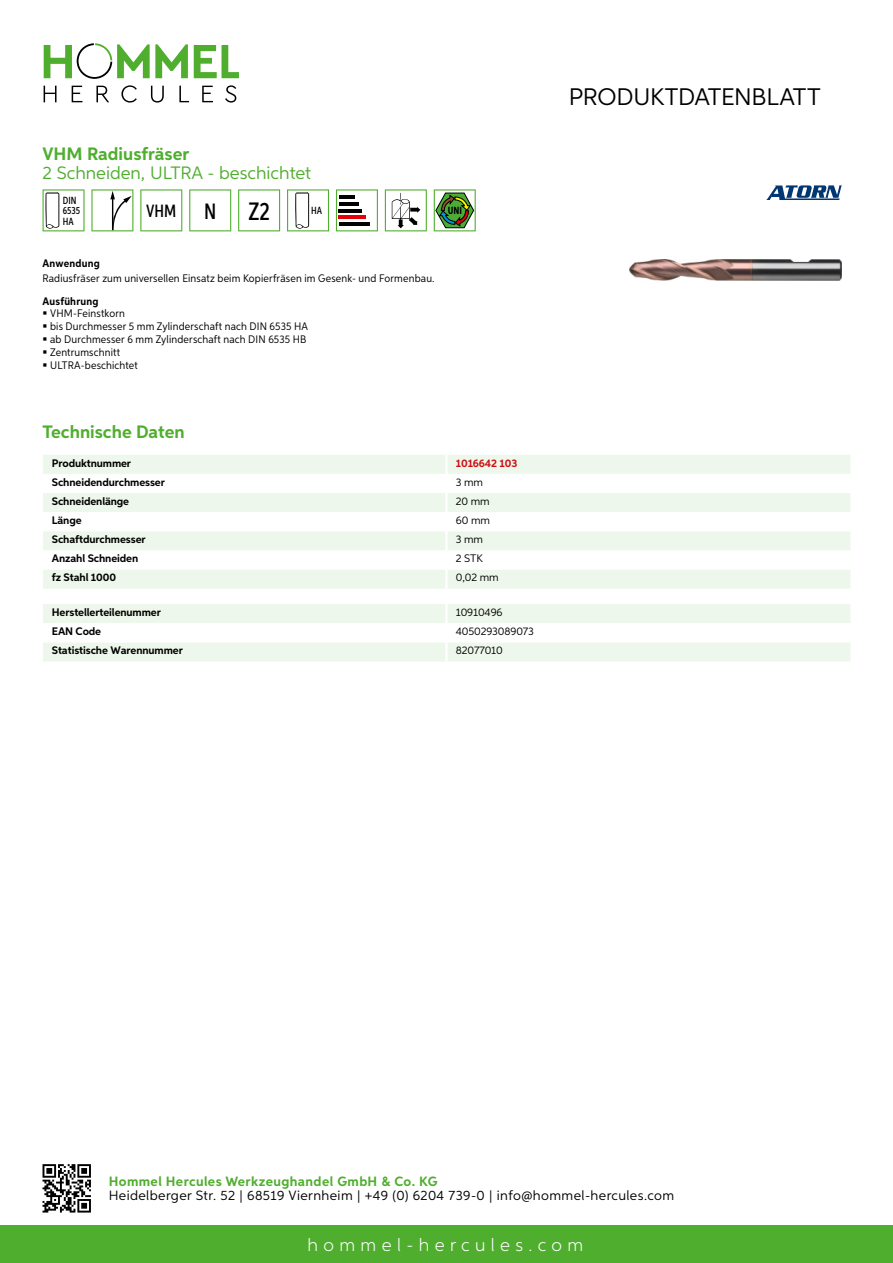
<style>
.page{position:relative;width:893px;height:1263px;background:#fff}
.page>*{position:absolute;margin:0;border:0;box-sizing:border-box;transform-origin:0 0}
.t1{font:500 25.2px "Aspira XX Nar";color:#000}
.t2{font:24px "Aspira";letter-spacing:-.01em;color:#000}
.t3{font:700 18px "Aspira";color:#50ae2f}
.t4{font:18px "Aspira";color:#50ae2f}
.t5{font:300 18px "Aspira";letter-spacing:.3em;color:#fff}
.t6{font:500 17.85px "Aspira XX Nar";color:#000}
.t7{font:13.5px "Aspira";letter-spacing:.03em;color:#000}
.t8{font:700 13.5px "Aspira";letter-spacing:.03em;color:#50ae2f}
.t9{font:10.95px/12.8px "Aspira Nar";letter-spacing:.015em;color:#000}
.t10{font:700 10.95px "Aspira";letter-spacing:-.01em;color:#000}
.t11{font:10.95px "Aspira";letter-spacing:-.01em;color:#000}
.t12{font:700 10.95px "Aspira Nar";letter-spacing:.02em;color:#000}
.t13{font:700 10.95px "Aspira";letter-spacing:-.01em;color:#cd1013}
.t14{font:500 10.35px/10.4px "Aspira XX Nar";color:#000}
.t15{font:700 10.35px "Aspira XX Nar";color:#000}
.s1{font-size:22.2px}
</style>
<div class="page">
<div style="left:0;top:1226px;width:893px;height:37px;background:#50ae2f"></div>
<svg style="left:43px;top:1164px;width:48px;height:48px"></svg>
<svg style="left:194px;top:45px;width:45px;height:33px"></svg>
<svg style="left:44px;top:43px;width:144px;height:36px"></svg>
<svg style="left:44px;top:86px;width:13px;height:16px"></svg>
<svg style="left:72px;top:86px;width:10px;height:16px"></svg>
<svg style="left:96px;top:86px;width:13px;height:16px"></svg>
<svg style="left:121px;top:85px;width:16px;height:18px"></svg>
<svg style="left:151px;top:86px;width:13px;height:17px"></svg>
<svg style="left:179px;top:86px;width:10px;height:16px"></svg>
<svg style="left:202px;top:86px;width:11px;height:16px"></svg>
<svg style="left:225px;top:85px;width:11px;height:18px"></svg>
<div style="left:43px;top:455px;width:807px;height:134px;background:#eef7eb"></div>
<svg style="left:43px;top:474px;width:807px;height:96px"></svg>
<hr style="left:445px;top:455px;width:3px;height:19px;background:#fff">
<hr style="left:445px;top:474px;width:3px;height:19px;background:#fff">
<hr style="left:445px;top:493px;width:3px;height:19px;background:#fff">
<hr style="left:445px;top:512px;width:3px;height:19px;background:#fff">
<hr style="left:445px;top:531px;width:3px;height:19px;background:#fff">
<hr style="left:445px;top:550px;width:3px;height:20px;background:#fff">
<hr style="left:445px;top:570px;width:3px;height:19px;background:#fff">
<svg style="left:43px;top:604px;width:807px;height:57px"></svg>
<hr style="left:445px;top:642px;width:3px;height:19px;background:#fff">
<svg style="left:43px;top:189px;width:42px;height:42px"></svg>
<svg style="left:91px;top:189px;width:42px;height:42px"></svg>
<svg style="left:140px;top:189px;width:42px;height:42px"></svg>
<svg style="left:189px;top:189px;width:42px;height:42px"></svg>
<svg style="left:238px;top:189px;width:42px;height:42px"></svg>
<svg style="left:287px;top:189px;width:42px;height:42px"></svg>
<svg style="left:336px;top:189px;width:42px;height:42px"></svg>
<hr style="left:339px;top:196px;width:16px;height:3px;background:#000">
<hr style="left:339px;top:202px;width:20px;height:4px;background:#000">
<hr style="left:339px;top:209px;width:23px;height:3px;background:#000">
<hr style="left:339px;top:216px;width:27px;height:3px;background:#e3000b">
<hr style="left:339px;top:222px;width:30px;height:4px;background:#000">
<svg style="left:385px;top:189px;width:42px;height:42px"></svg>
<svg style="left:434px;top:189px;width:42px;height:42px"></svg>
<img style="left:629px;top:259px;width:213px;height:21px">
<svg style="left:766px;top:185px;width:76px;height:15px"></svg>
<h3 class="t3" style="left:43px;top:142px;width:148px">VHM Radiusfräser</h3>
<h3 class="t4" style="left:43px;top:162px;width:119px">2 Schneiden, ULTRA</h3>
<h3 class="t4" style="left:207px;top:162px;width:105px">- beschichtet</h3>
<p class="t14" style="left:63px;top:195px;width:19px">DIN<br>6535<br>HA</p>
<h3 class="t6" style="left:146px;top:200px;width:72px">VHM <span class="s1">N</span></h3>
<h1 class="t1" style="left:248px;top:196px;width:23px">Z2</h1>
<p class="t14" style="left:311px;top:205px;width:12px">HA</p>
<p class="t15" style="left:448px;top:205px;width:16px">UNI</p>
<p class="t12" style="left:43px;top:257px;width:59px">Anwendung</p>
<p class="t9" style="left:43px;top:272px;width:394px">Radiusfräser zum universellen Einsatz beim Kopierfräsen im Gesenk- und Formenbau.</p>
<p class="t12" style="left:43px;top:294px;width:58px">Ausführung</p>
<p class="t9" style="left:50px;top:307px;width:259px">VHM-Feinstkorn<br>bis Durchmesser 5 mm Zylinderschaft nach DIN 6535 HA ab Durchmesser 6 mm Zylinderschaft nach DIN 6535 HB<br>Zentrumschnitt<br>ULTRA-beschichtet</p>
<h3 class="t3" style="left:43px;top:421px;width:144px">Technische Daten</h3>
<p class="t10" style="left:52px;top:456px;width:81px">Produktnummer</p>
<p class="t13" style="left:456px;top:456px;width:63px">1016642 103</p>
<p class="t10" style="left:52px;top:475px;width:115px">Schneidendurchmesser</p>
<p class="t11" style="left:456px;top:475px;width:29px">3 mm</p>
<p class="t10" style="left:52px;top:494px;width:79px">Schneidenlänge</p>
<p class="t11" style="left:456px;top:494px;width:35px">20 mm</p>
<p class="t10" style="left:52px;top:514px;width:31px">Länge</p>
<p class="t11" style="left:456px;top:514px;width:36px">60 mm</p>
<p class="t10" style="left:52px;top:533px;width:95px">Schaftdurchmesser</p>
<p class="t11" style="left:456px;top:533px;width:29px">3 mm</p>
<p class="t10" style="left:52px;top:552px;width:88px">Anzahl Schneiden</p>
<p class="t11" style="left:456px;top:552px;width:22px">2 STK</p>
<p class="t10" style="left:52px;top:571px;width:66px">fz Stahl 1000</p>
<p class="t11" style="left:456px;top:571px;width:44px">0,02 mm</p>
<p class="t10" style="left:52px;top:605px;width:111px">Herstellerteilenummer</p>
<p class="t11" style="left:456px;top:606px;width:48px">10910496</p>
<p class="t10" style="left:52px;top:625px;width:51px">EAN Code</p>
<p class="t11" style="left:456px;top:625px;width:80px">4050293089073</p>
<p class="t10" style="left:52px;top:644px;width:132px">Statistische Warennummer</p>
<p class="t11" style="left:456px;top:644px;width:49px">82077010</p>
<h2 class="t2" style="left:569px;top:82px;width:253px">Produktdatenblatt</h2>
<p class="t8" style="left:109px;top:1172px;width:330px">Hommel Hercules Werkzeughandel GmbH &amp; Co. KG</p>
<p class="t7" style="left:109px;top:1187px;width:567px">Heidelberger Str. 52 | 68519 Viernheim | +49 (0) 6204 739-0 | info@hommel-hercules.com</p>
<h3 class="t5" style="left:307px;top:1234px;width:277px">hommel-hercules.com</h3>
</div>
